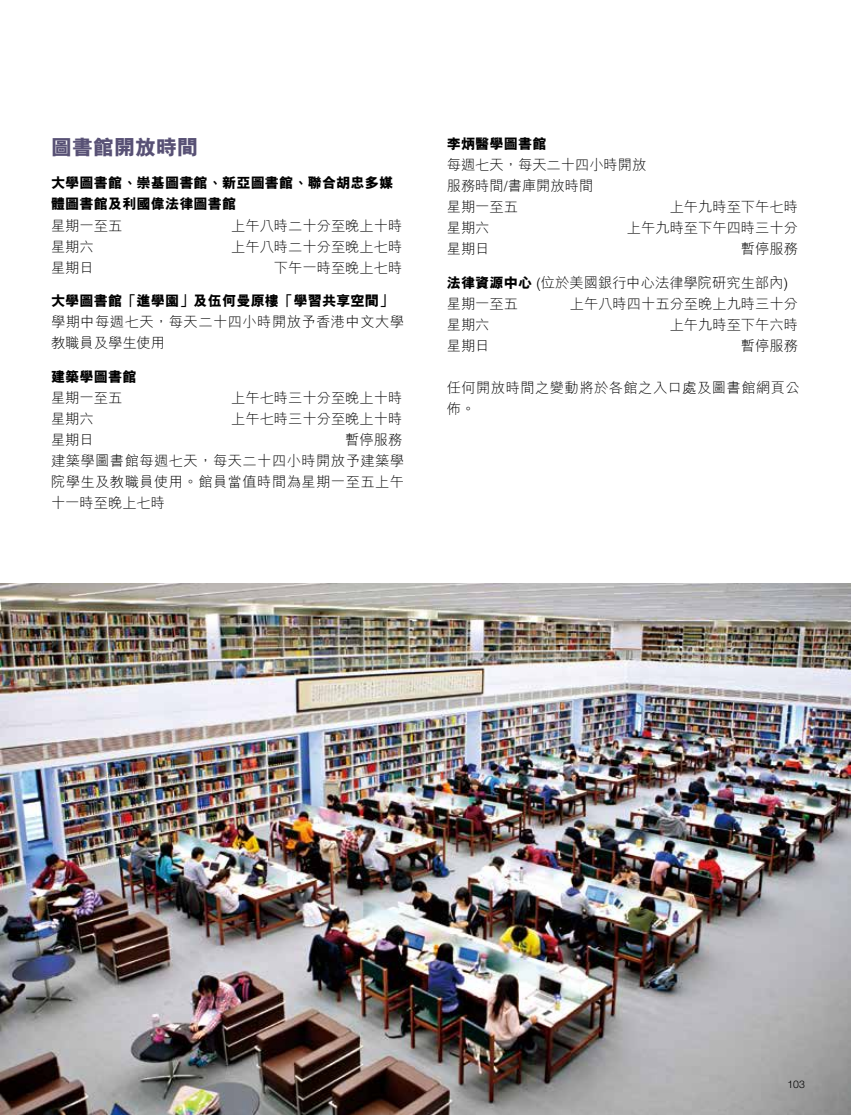
<style>
.page{position:relative;width:851px;height:1115px;background:#fff}
.page>*{position:absolute;margin:0;border:0;box-sizing:border-box;transform-origin:0 0}
.t1{font:800 21px "M Hei HK";color:#585175}
.t2{font:300 14.25px/21px "M Hei HK";color:#000}
.t3{font:300 14.25px/21px "M Hei HK";letter-spacing:.035em;color:#000}
.t4{font:800 14.25px/21px "M Hei HK";color:#000}
.t5{font:300 10.5px "Helvetica Neue LT Std";color:#000}
.s1{font-weight:800}
</style>
<div class="page">
<img style="left:0;top:583px;width:850px;height:531px">
<h1 class="t1" style="left:51px;top:133px;width:148px">圖書館開放時間</h1>
<p class="t4" style="left:51px;top:173px;width:343px">大學圖書館、崇基圖書館、新亞圖書館、聯合胡忠多媒體圖書館及利國偉法律圖書館</p>
<p class="t2" style="left:51px;top:214px;width:73px">星期一至五</p>
<p class="t2" style="left:231px;top:214px;width:173px">上午八時二十分至晚上十時</p>
<p class="t2" style="left:51px;top:235px;width:44px">星期六</p>
<p class="t2" style="left:231px;top:235px;width:173px">上午八時二十分至晚上七時</p>
<p class="t2" style="left:51px;top:256px;width:44px">星期日</p>
<p class="t2" style="left:274px;top:256px;width:130px">下午一時至晚上七時</p>
<p class="t4" style="left:51px;top:290px;width:343px">大學圖書館「進學園」及伍何曼原樓「學習共享空間」</p>
<p class="t3" style="left:51px;top:311px;width:354px">學期中每週七天，每天二十四小時開放予香港中文大學教職員及學生使用</p>
<p class="t4" style="left:51px;top:366px;width:87px">建築學圖書館</p>
<p class="t2" style="left:51px;top:387px;width:73px">星期一至五</p>
<p class="t2" style="left:231px;top:387px;width:173px">上午七時三十分至晚上十時</p>
<p class="t2" style="left:51px;top:408px;width:44px">星期六</p>
<p class="t2" style="left:231px;top:408px;width:173px">上午七時三十分至晚上十時</p>
<p class="t2" style="left:51px;top:429px;width:44px">星期日</p>
<p class="t3" style="left:51px;top:429px;width:354px;text-indent:294px">暫停服務建築學圖書館每週七天，每天二十四小時開放予建築學院學生及教職員使用。館員當值時間為星期一至五上午十一時至晚上七時</p>
<p class="t4" style="left:446px;top:133px;width:101px">李炳醫學圖書館</p>
<p class="t2" style="left:446px;top:154px;width:201px">每週七天，每天二十四小時開放服務時間/書庫開放時間<br>星期一至五</p>
<p class="t2" style="left:669px;top:196px;width:130px">上午九時至下午七時</p>
<p class="t2" style="left:446px;top:217px;width:44px">星期六</p>
<p class="t2" style="left:626px;top:217px;width:172px">上午九時至下午四時三十分</p>
<p class="t2" style="left:446px;top:238px;width:44px">星期日</p>
<p class="t2" style="left:740px;top:238px;width:58px">暫停服務</p>
<p class="t2" style="left:446px;top:271px;width:343px"><span class="s1">法律資源中心</span> (位於美國銀行中心法律學院研究生部內)星期一至五</p>
<p class="t2" style="left:569px;top:292px;width:229px">上午八時四十五分至晚上九時三十分</p>
<p class="t2" style="left:446px;top:313px;width:44px">星期六</p>
<p class="t2" style="left:669px;top:313px;width:130px">上午九時至下午六時</p>
<p class="t2" style="left:446px;top:334px;width:44px">星期日</p>
<p class="t2" style="left:740px;top:334px;width:58px">暫停服務</p>
<p class="t3" style="left:446px;top:376px;width:354px">任何開放時間之變動將於各館之入口處及圖書館網頁公佈。</p>
<p class="t5" style="left:787px;top:1076px;width:19px">103</p>
</div>
